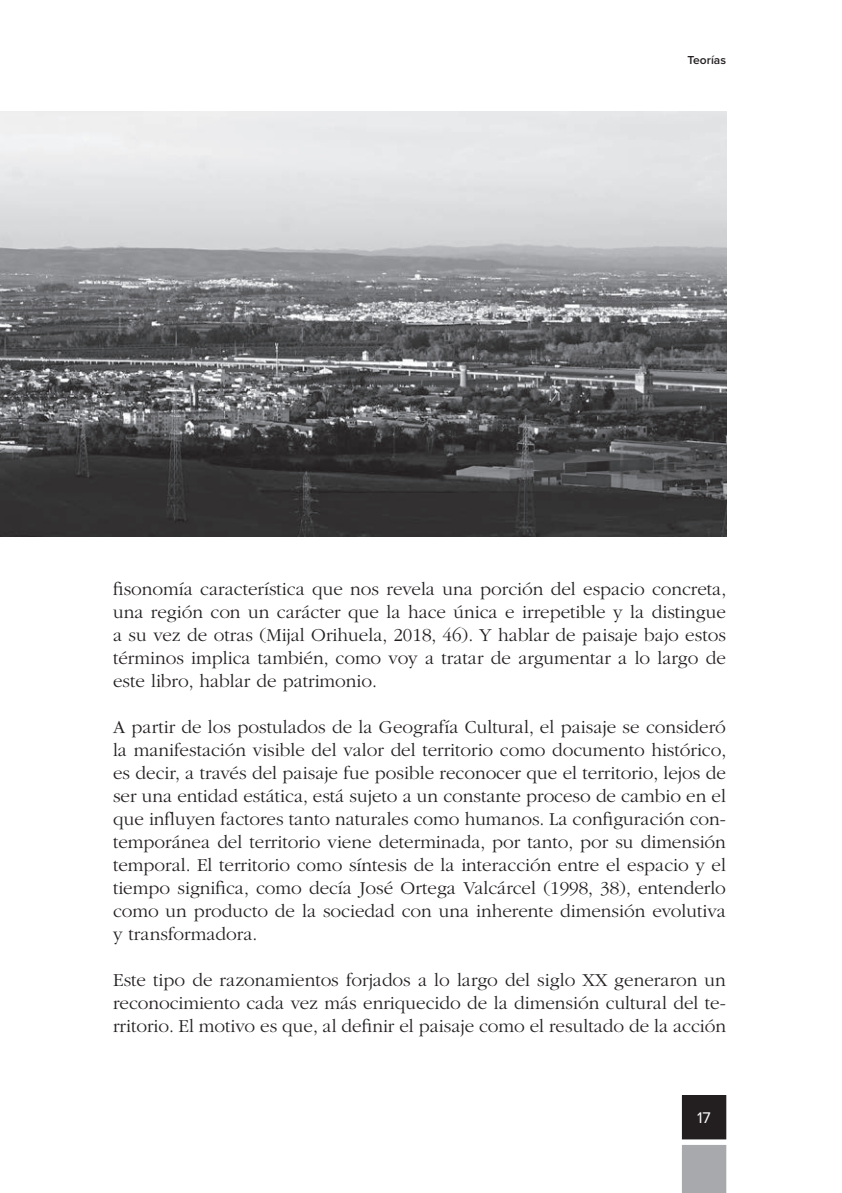
<style>
.page{position:relative;width:842px;height:1193px;background:#fff}
.page>*{position:absolute;margin:0;border:0;box-sizing:border-box;transform-origin:0 0}
.t1{font:300 19px/23px "ITC Garamond Std";color:#231f20;text-align:justify}
.t2{font:16px "Proxima Nova";color:#fff}
.t3{font:600 12px "Proxima Nova";color:#231f20}
</style>
<div class="page">
<div style="left:682px;top:1095px;width:43px;height:44px;background:#231f20"></div>
<div style="left:681px;top:1095px;width:44px;height:44px;border:1px solid #231f20"></div>
<div style="left:682px;top:1145px;width:43px;height:48px;background:#a8a9ad"></div>
<img style="left:0;top:111px;width:725px;height:426px">
<p class="t3" style="left:687px;top:55px;width:40px">Teorías</p>
<p class="t1" style="left:113px;top:577px;width:614px">fisonomía característica que nos revela una porción del espacio concreta, una región con un carácter que la hace única e irrepetible y la distingue a su vez de otras (Mijal Orihuela, 2018, 46). Y hablar de paisaje bajo estos términos implica también, como voy a tratar de argumentar a lo largo de este libro, hablar de patrimonio.</p>
<p class="t1" style="left:113px;top:715px;width:614px">A partir de los postulados de la Geografía Cultural, el paisaje se consideró la manifestación visible del valor del territorio como documento histórico, es decir, a través del paisaje fue posible reconocer que el territorio, lejos de ser una entidad estática, está sujeto a un constante proceso de cambio en el que influyen factores tanto naturales como humanos. La configuración con&shy;temporánea del territorio viene determinada, por tanto, por su dimensión temporal. El territorio como síntesis de la interacción entre el espacio y el tiempo significa, como decía José Ortega Valcárcel (1998, 38), entenderlo como un producto de la sociedad con una inherente dimensión evolutiva y transformadora.</p>
<p class="t1" style="left:113px;top:968px;width:614px">Este tipo de razonamientos forjados a lo largo del siglo XX generaron un reconocimiento cada vez más enriquecido de la dimensión cultural del te&shy;rritorio. El motivo es que, al definir el paisaje como el resultado de la acción</p>
<p class="t2" style="left:696px;top:1110px;width:15px">17</p>
</div>
